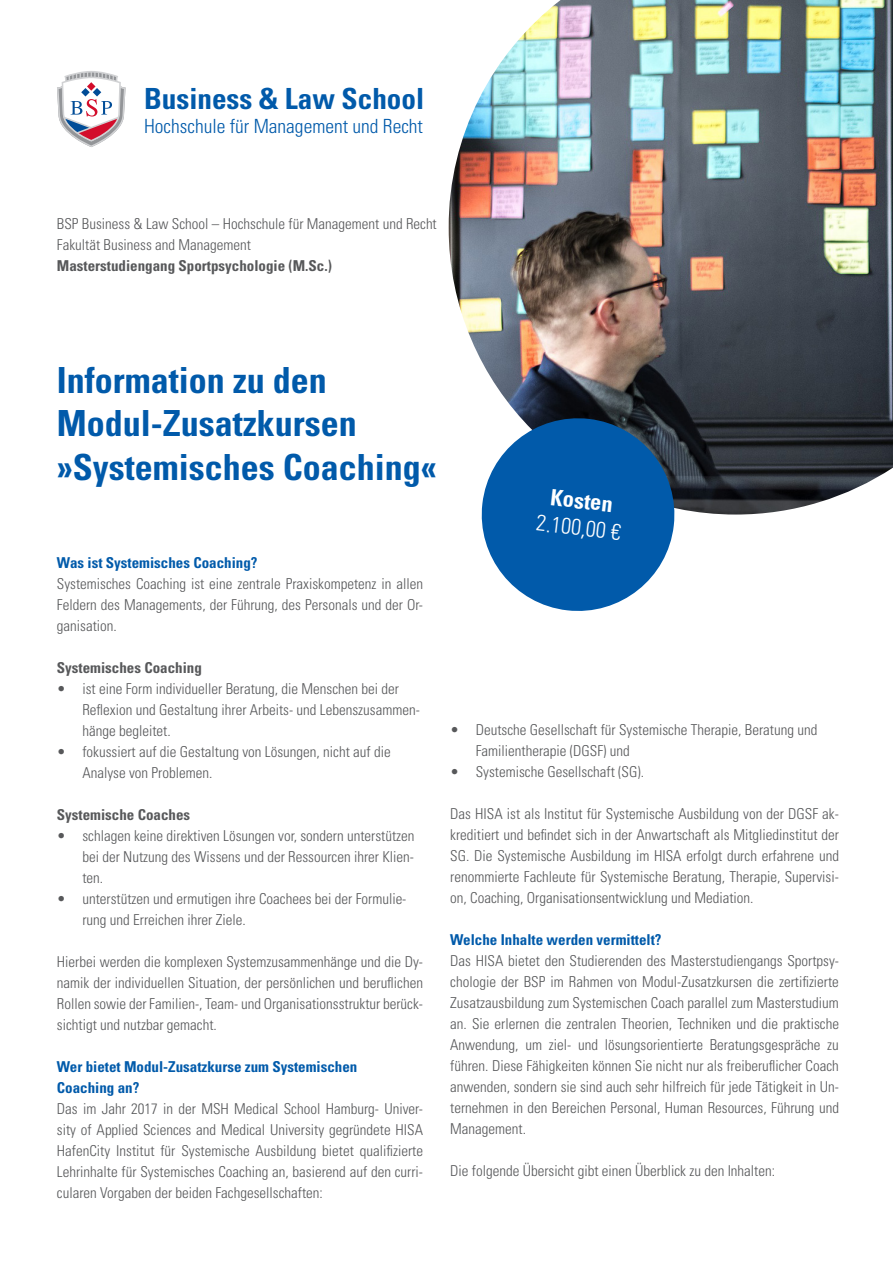
<style>
.page{position:relative;width:893px;height:1263px;background:#fff}
.page>*{position:absolute;margin:0;border:0;box-sizing:border-box;transform-origin:0 0}
.t1{font:700 condensed 36px/43.5px "Univers LT Std";color:#015aaa}
.t2{font:700 condensed 29.1px "Univers LT Std";color:#015aaa}
.t3{font:300 condensed 22.5px "Univers LT Std";color:#fff}
.t4{font:700 condensed 22.5px "Univers LT Std";color:#fff}
.t5{font:300 condensed 19.5px "Univers LT Std";color:#015aaa}
.t6{font:300 condensed 15px/21px "Univers LT Std";color:#57585a;text-align:justify}
.t7{font:700 condensed 15px/21px "Univers LT Std";color:#015aaa}
.t8{font:700 condensed 15px "Univers LT Std";color:#57585a}
</style>
<div class="page">
<img style="left:449px;top:0;width:444px;height:514px">
<svg style="left:476px;top:413px;width:204px;height:198px"></svg>
<svg style="left:57px;top:71px;width:69px;height:76px"></svg>
<h2 class="t2" style="left:144px;top:81px;width:282px">Business &amp; Law School</h2>
<h3 class="t5" style="left:144px;top:115px;width:281px">Hochschule für Management und Recht</h3>
<p class="t6" style="left:57px;top:213px;width:381px">BSP Business &amp; Law School – Hochschule für Management und Recht<br>Fakultät Business and Management</p>
<p class="t8" style="left:57px;top:256px;width:276px">Masterstudiengang Sportpsychologie (M.Sc.)</p>
<h1 class="t1" style="left:57px;top:358px;width:381px">Information zu den<br>Modul-Zusatzkursen »Systemisches Coaching«</h1>
<p class="t7" style="left:57px;top:552px;width:202px">Was ist Systemisches Coaching?</p>
<p class="t6" style="left:57px;top:573px;width:368px">Systemisches Coaching ist eine zentrale Praxiskompetenz in allen Feldern des Managements, der Führung, des Personals und der Or&shy;ganisation.</p>
<p class="t8" style="left:57px;top:658px;width:146px">Systemisches Coaching</p>
<p class="t6" style="left:82px;top:678px;width:339px;text-align:left;text-indent:-26px">• ist eine Form individueller Beratung, die Menschen bei der<br>Reflexion und Gestaltung ihrer Arbeits- und Lebenszusammen&shy;hänge begleitet.</p>
<p class="t6" style="left:82px;top:741px;width:310px;text-indent:-26px">• fokussiert auf die Gestaltung von Lösungen, nicht auf die<br>Analyse von Problemen.</p>
<p class="t8" style="left:57px;top:805px;width:135px">Systemische Coaches</p>
<p class="t6" style="left:82px;top:825px;width:334px;text-indent:-26px">• schlagen keine direktiven Lösungen vor, sondern unterstützen bei der Nutzung des Wissens und der Ressourcen ihrer Klien&shy;ten.</p>
<p class="t6" style="left:82px;top:888px;width:325px;text-indent:-26px">• unterstützen und ermutigen ihre Coachees bei der Formulie&shy;rung und Erreichen ihrer Ziele.</p>
<p class="t6" style="left:57px;top:951px;width:368px">Hierbei werden die komplexen Systemzusammenhänge und die Dy&shy;namik der individuellen Situation, der persönlichen und beruflichen Rollen sowie der Familien-, Team- und Organisationsstruktur berück&shy;sichtigt und nutzbar gemacht.</p>
<p class="t7" style="left:57px;top:1056px;width:302px">Wer bietet Modul-Zusatzkurse zum Systemischen<br>Coaching an?</p>
<p class="t6" style="left:57px;top:1098px;width:368px">Das im Jahr 2017 in der MSH Medical School Hamburg- Univer&shy;sity of Applied Sciences and Medical University gegründete HISA HafenCity Institut für Systemische Ausbildung bietet qualifizierte Lehrinhalte für Systemisches Coaching an, basierend auf den curri&shy;cularen Vorgaben der beiden Fachgesellschaften:</p>
<h3 class="t4" style="left:552px;top:483px;width:64px;rotate:6deg">Kosten</h3>
<h3 class="t3" style="left:538px;top:509px;width:86px;rotate:6deg">2.100,00 €</h3>
<p class="t6" style="left:476px;top:719px;width:343px;text-indent:-26px">• Deutsche Gesellschaft für Systemische Therapie, Beratung und<br>Familientherapie (DGSF) und</p>
<p class="t6" style="left:450px;top:761px;width:195px">• Systemische Gesellschaft (SG).</p>
<p class="t6" style="left:450px;top:803px;width:390px">Das HISA ist als Institut für Systemische Ausbildung von der DGSF ak&shy;kreditiert und befindet sich in der Anwartschaft als Mitgliedinstitut der SG. Die Systemische Ausbildung im HISA erfolgt durch erfahrene und renommierte Fachleute für Systemische Beratung, Therapie, Supervisi&shy;on, Coaching, Organisationsentwicklung und Mediation.</p>
<p class="t7" style="left:450px;top:929px;width:213px">Welche Inhalte werden vermittelt?</p>
<p class="t6" style="left:450px;top:950px;width:390px">Das HISA bietet den Studierenden des Masterstudiengangs Sportpsy&shy;chologie der BSP im Rahmen von Modul-Zusatzkursen die zertifizierte Zusatzausbildung zum Systemischen Coach parallel zum Masterstudium an. Sie erlernen die zentralen Theorien, Techniken und die praktische Anwendung, um ziel- und lösungsorientierte Beratungsgespräche zu führen. Diese Fähigkeiten können Sie nicht nur als freiberuflicher Coach anwenden, sondern sie sind auch sehr hilfreich für jede Tätigkeit in Un&shy;ternehmen in den Bereichen Personal, Human Resources, Führung und Management.</p>
<p class="t6" style="left:450px;top:1160px;width:326px">Die folgende Übersicht gibt einen Überblick zu den Inhalten:</p>
</div>
